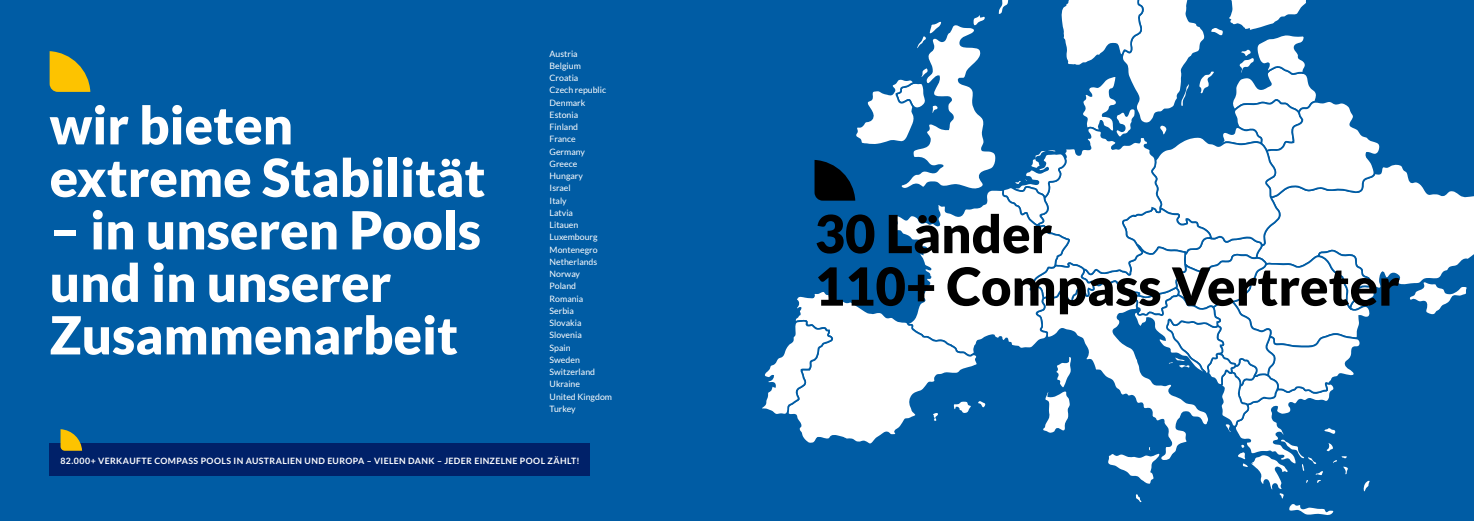
<style>
.page{position:relative;width:1474px;height:521px;background:#fff}
.page>*{position:absolute;margin:0;border:0;box-sizing:border-box;transform-origin:0 0}
.t1{font:900 52.5px/52.5px "Lato";color:#fff}
.t2{font:900 52.5px/52.5px "Lato";color:#000}
.t3{font:8.75px/12.2px "Lato";color:#fff}
.t4{font:700 8.75px "Lato";letter-spacing:.04em;color:#fff}
</style>
<div class="page">
<div style="left:0;top:0;width:1473px;height:521px;background:#005ca4"></div>
<svg style="left:1381px;top:164px;width:92px;height:149px"></svg>
<svg style="left:50px;top:51px;width:40px;height:41px"></svg>
<svg style="left:762px;top:0;width:619px;height:515px"></svg>
<div style="left:50px;top:443px;width:540px;height:33px;background:#002169"></div>
<svg style="left:61px;top:429px;width:21px;height:22px"></svg>
<p class="t3" style="left:549px;top:47px;width:64px">Austria<br>Belgium<br>Croatia<br>Czech republic<br>Denmark<br>Estonia<br>Finland<br>France<br>Germany<br>Greece<br>Hungary<br>Israel<br>Italy<br>Latvia<br>Litauen<br>Luxembourg<br>Montenegro<br>Netherlands<br>Norway<br>Poland<br>Romania<br>Serbia<br>Slovakia<br>Slovenia<br>Spain<br>Sweden<br>Switzerland<br>Ukraine<br>United Kingdom<br>Turkey</p>
<h1 class="t1" style="left:50px;top:98px;width:437px">wir bieten extreme Stabilität</h1>
<h1 class="t1" style="left:50px;top:203px;width:433px">– in unseren Pools und in unserer<br>Zusammenarbeit</h1>
<h1 class="t2" style="left:814px;top:207px;width:587px">30 Länder<br>110+ Compass Vertreter</h1>
<p class="t4" style="left:61px;top:456px;width:521px">82.000+ VERKAUFTE COMPASS POOLS IN AUSTRALIEN UND EUROPA – VIELEN DANK – JEDER EINZELNE POOL ZÄHLT!</p>
</div>
